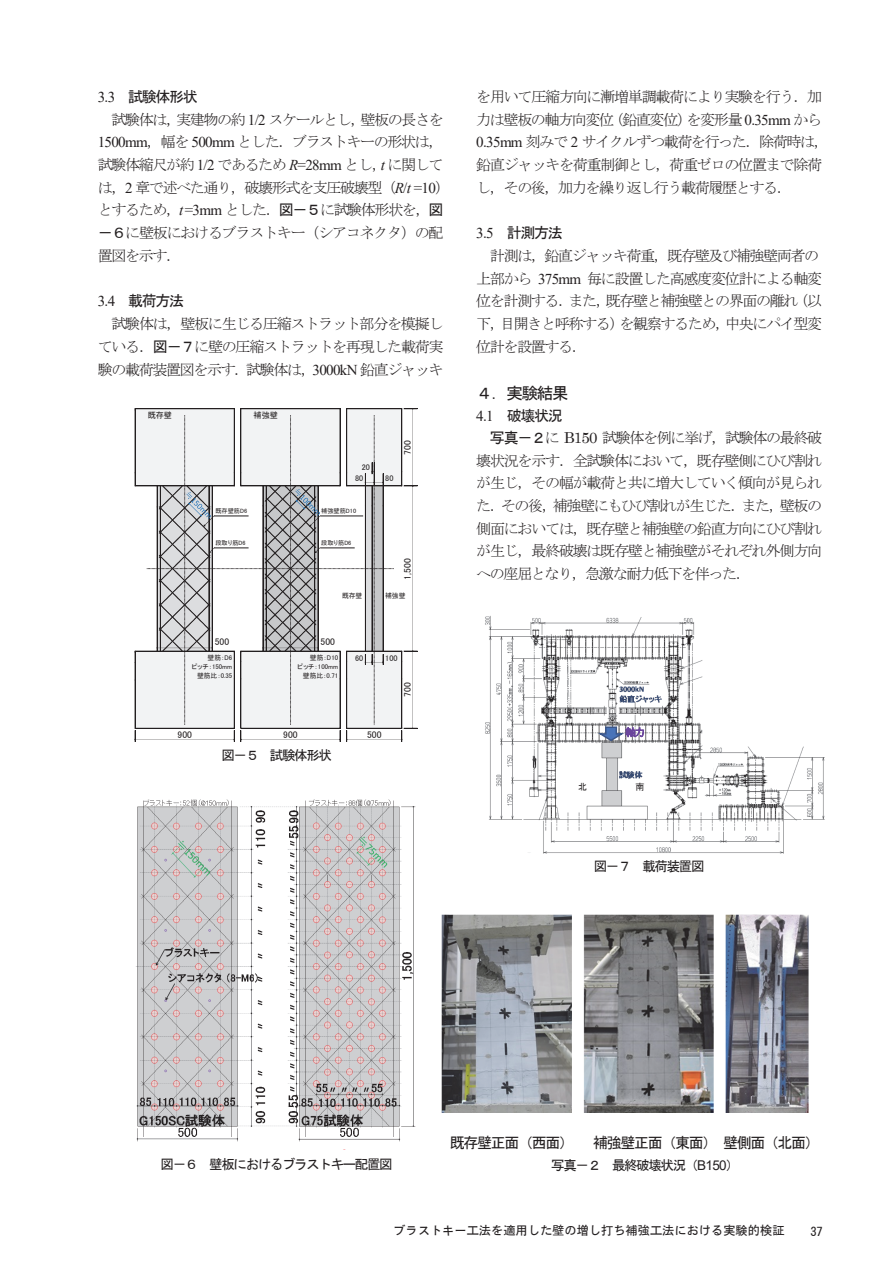
<style>
.page{position:relative;width:893px;height:1263px;background:#fff}
.page>*{position:absolute;margin:0;border:0;box-sizing:border-box;transform-origin:0 0}
.t1{font:16.5px "MS Gothic";color:#231f20}
.t2{font:15px/22.8px "MS Mincho";letter-spacing:-.09em;color:#231f20}
.t3{font:15px "MS Gothic";letter-spacing:-.09em;color:#231f20}
.t4{font:13.5px "MS Gothic";letter-spacing:-.1em;color:#231f20}
.t5{font:12.15px "Motoya Gothic W3 90 msp RKSJ H";color:#231f20}
.t6{font:12.15px "Motoya Gothic W3 90 ms RKSJ H";color:#231f20}
.t7{font:9.6px "MS P Gothic";letter-spacing:.005em;color:#231f20}
.t8{font:9px "MS Gothic";color:#231f20}
.t9{font:8.1px/10.9px "MS P Gothic";color:#231f20}
.t10{font:6.75px "MS P Gothic";color:#231f20}
.t11{font:6.15px "MS P Gothic";letter-spacing:.005em;color:#231f20}
.s1{font-family:"Times New Roman"}
.s2{font-family:"Times New Roman";font-style:italic}
.s3{font-family:"MS Gothic"}
.s4{font-family:"Century"}
.s5{font-family:"Arial"}
</style>
<div class="page">
<img style="left:485px;top:615px;width:340px;height:239px">
<div style="left:135px;top:409px;width:99px;height:77px;background:#f2f3f4"></div>
<div style="left:347px;top:409px;width:55px;height:77px;background:#f2f3f4"></div>
<div style="left:135px;top:651px;width:99px;height:77px;background:#f2f3f4"></div>
<div style="left:347px;top:651px;width:55px;height:77px;background:#f2f3f4"></div>
<hr style="left:135px;top:408px;width:99px;height:1px;background:#231f20">
<hr style="left:135px;top:409px;width:99px;height:1px;background:#231f20">
<hr style="left:241px;top:408px;width:99px;height:1px;background:#231f20">
<hr style="left:347px;top:408px;width:55px;height:1px;background:#231f20">
<hr style="left:347px;top:409px;width:55px;height:1px;background:#231f20">
<hr style="left:401px;top:409px;width:1px;height:63px;background:#231f20">
<hr style="left:402px;top:409px;width:1px;height:63px;background:#231f20">
<hr style="left:135px;top:410px;width:1px;height:63px;background:#231f20">
<svg style="left:135px;top:473px;width:1px;height:13px"></svg>
<hr style="left:135px;top:486px;width:99px;height:1px;background:#231f20">
<hr style="left:347px;top:486px;width:55px;height:1px;background:#231f20">
<hr style="left:135px;top:651px;width:99px;height:1px;background:#231f20">
<hr style="left:347px;top:651px;width:55px;height:1px;background:#231f20">
<svg style="left:135px;top:652px;width:1px;height:28px"></svg>
<hr style="left:135px;top:680px;width:1px;height:48px;background:#231f20">
<hr style="left:401px;top:679px;width:1px;height:48px;background:#231f20">
<hr style="left:402px;top:679px;width:1px;height:48px;background:#231f20">
<hr style="left:135px;top:728px;width:99px;height:1px;background:#231f20">
<hr style="left:347px;top:728px;width:55px;height:1px;background:#231f20">
<hr style="left:413px;top:486px;width:1px;height:165px;background:#231f20">
<hr style="left:135px;top:739px;width:99px;height:1px;background:#231f20">
<svg style="left:134px;top:730px;width:2px;height:12px"></svg>
<hr style="left:347px;top:739px;width:55px;height:1px;background:#231f20">
<hr style="left:413px;top:409px;width:1px;height:77px;background:#231f20">
<svg style="left:402px;top:408px;width:15px;height:2px"></svg>
<svg style="left:401px;top:472px;width:16px;height:15px"></svg>
<hr style="left:413px;top:651px;width:1px;height:77px;background:#231f20">
<svg style="left:401px;top:651px;width:16px;height:28px"></svg>
<svg style="left:401px;top:727px;width:16px;height:15px"></svg>
<svg style="left:147px;top:409px;width:247px;height:333px"></svg>
<svg style="left:598px;top:726px;width:46px;height:15px"></svg>
<img style="left:136px;top:799px;width:280px;height:343px">
<img style="left:441px;top:914px;width:367px;height:199px">
<p class="t3" style="left:98px;top:89px;width:101px"><span class="s1">3.3</span> 試験体形状</p>
<p class="t2" style="left:98px;top:108px;width:354px;text-indent:14px">試験体は，実建物の約 <span class="s1">1/2</span> スケールとし，壁板の長さを<br><span class="s1">1500mm</span>，幅を <span class="s1">500mm</span> とした．ブラストキーの形状は，試験体縮尺が約 <span class="s1">1/2</span> であるため <span class="s2">R</span><span class="s1">=28mm</span> とし，<span class="s2">t</span> に関しては，<span class="s1">2</span> 章で述べた通り，破壊形式を支圧破壊型（<span class="s2">R</span><span class="s1">/</span><span class="s2">t</span> <span class="s1">=10</span>）とするため，<span class="s2">t</span> <span class="s1">=3mm</span> とした．<span class="s3">図－５</span>に試験体形状を，<span class="s3">図－６</span>に壁板におけるブラストキー（シアコネクタ）の配置図を示す．</p>
<p class="t3" style="left:98px;top:293px;width:88px"><span class="s1">3.4</span> 載荷方法</p>
<p class="t2" style="left:98px;top:312px;width:347px;text-align:justify;text-indent:14px">試験体は，壁板に生じる圧縮ストラット部分を模擬している．<span class="s3">図－７</span>に壁の圧縮ストラットを再現した載荷実験の載荷装置図を示す．試験体は，<span class="s1">3000kN</span> 鉛直ジャッキ</p>
<p class="t9" style="left:148px;top:410px;width:26px">既存壁</p>
<p class="t9" style="left:254px;top:410px;width:26px">補強壁</p>
<p class="t9" style="left:355px;top:462px;width:16px;text-indent:7px">20<br>80</p>
<p class="t9" style="left:385px;top:473px;width:10px">80</p>
<p class="t11" style="left:215px;top:508px;width:33px">既存壁筋D6</p>
<p class="t11" style="left:321px;top:508px;width:36px">補強壁筋D10</p>
<p class="t11" style="left:215px;top:540px;width:32px">段取り筋D6</p>
<p class="t11" style="left:321px;top:540px;width:32px">段取り筋D6</p>
<p class="t7" style="left:403px;top:454px;width:16px;rotate:-90deg">700</p>
<p class="t7" style="left:403px;top:580px;width:23px;rotate:-90deg">1,500</p>
<p class="t10" style="left:342px;top:593px;width:22px">既存壁</p>
<p class="t10" style="left:385px;top:593px;width:22px">補強壁</p>
<p class="t7" style="left:215px;top:637px;width:16px">500</p>
<p class="t7" style="left:320px;top:637px;width:16px">500</p>
<p class="t10" style="left:208px;top:654px;width:26px">壁筋：D6</p>
<p class="t10" style="left:310px;top:654px;width:30px">壁筋：D10</p>
<p class="t9" style="left:355px;top:653px;width:10px">60</p>
<p class="t9" style="left:385px;top:653px;width:14px">100</p>
<p class="t10" style="left:192px;top:663px;width:42px">ピッチ：150mm</p>
<p class="t10" style="left:297px;top:663px;width:42px">ピッチ：100mm</p>
<p class="t10" style="left:197px;top:672px;width:37px">壁筋比：0.35</p>
<p class="t10" style="left:303px;top:672px;width:37px">壁筋比：0.71</p>
<p class="t7" style="left:177px;top:730px;width:16px">900</p>
<p class="t7" style="left:367px;top:730px;width:16px">500</p>
<p class="t7" style="left:283px;top:730px;width:16px">900</p>
<p class="t4" style="left:221px;top:749px;width:112px">図－５ 試験体形状</p>
<p class="t7" style="left:403px;top:697px;width:16px;rotate:-90deg">700</p>
<p class="t2" style="left:476px;top:85px;width:354px">を用いて圧縮方向に漸増単調載荷により実験を行う．加力は壁板の軸方向変位（鉛直変位）を変形量 <span class="s1">0.35mm</span> から<br><span class="s1">0.35mm</span> 刻みで <span class="s1">2</span> サイクルずつ載荷を行った．除荷時は，鉛直ジャッキを荷重制御とし，荷重ゼロの位置まで除荷し，その後，加力を繰り返し行う載荷履歴とする．</p>
<p class="t3" style="left:476px;top:225px;width:88px"><span class="s1">3.5</span> 計測方法</p>
<p class="t2" style="left:476px;top:244px;width:347px;text-indent:14px">計測は，鉛直ジャッキ荷重，既存壁及び補強壁両者の上部から <span class="s1">375mm</span> 毎に設置した高感度変位計による軸変位を計測する．また，既存壁と補強壁との界面の離れ（以下，目開きと呼称する）を観察するため，中央にパイ型変位計を設置する．</p>
<p class="t1" style="left:476px;top:384px;width:94px">４．実験結果</p>
<p class="t3" style="left:476px;top:408px;width:88px"><span class="s1">4.1</span> 破壊状況</p>
<p class="t2" style="left:476px;top:426px;width:347px;text-align:justify;text-indent:14px"><span class="s3">写真－２</span>に <span class="s4">B150</span> 試験体を例に挙げ，試験体の最終破壊状況を示す．全試験体において，既存壁側にひび割れが生じ，その幅が載荷と共に増大していく傾向が見られた．その後，補強壁にもひび割れが生じた．また，壁板の側面においては，既存壁と補強壁の鉛直方向にひび割れが生じ，最終破壊は既存壁と補強壁がそれぞれ外側方向への座屈となり，急激な耐力低下を伴った．</p>
<p class="t8" style="left:578px;top:782px;width:10px">北</p>
<p class="t8" style="left:636px;top:782px;width:10px">南</p>
<p class="t4" style="left:594px;top:859px;width:112px">図－７ 載荷装置図</p>
<p class="t4" style="left:161px;top:1158px;width:234px">図－６ 壁板におけるブラストキー配置図</p>
<p class="t3" style="left:450px;top:1135px;width:126px">既存壁正面（西面）</p>
<p class="t3" style="left:593px;top:1135px;width:228px">補強壁正面（東面） 壁側面（北面）</p>
<p class="t4" style="left:551px;top:1158px;width:190px">写真－２ 最終破壊状況（<span class="s5">B150</span>）</p>
<p class="t5" style="left:393px;top:1225px;width:393px">ブラストキー工法を適用した壁の増し打ち補強工法における実験的検証</p>
<p class="t6" style="left:810px;top:1225px;width:14px">37</p>
</div>
